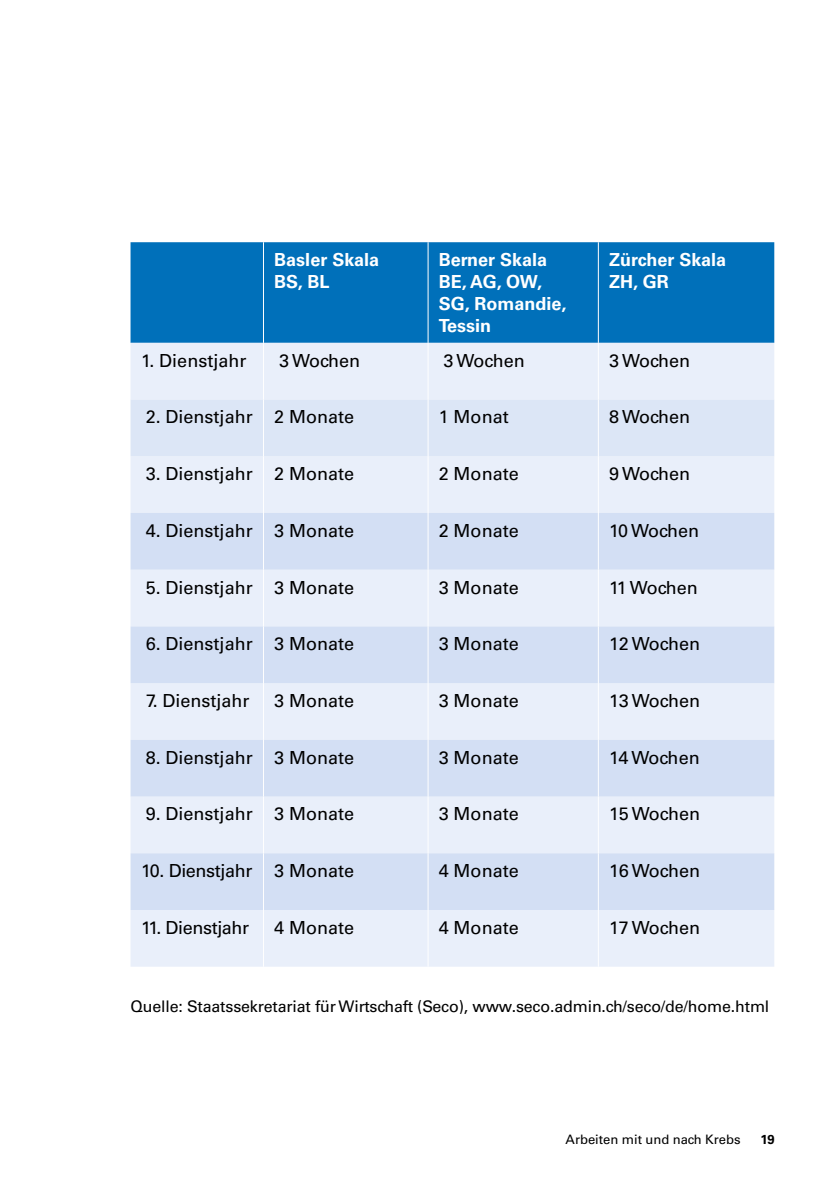
<style>
.page{position:relative;width:840px;height:1191px;background:#fff}
.page>*{position:absolute;margin:0;border:0;box-sizing:border-box;transform-origin:0 0}
.t1{font:18px "Univers LT Std";color:#000}
.t2{font:700 18px/22px "Univers LT Std";color:#fff}
.t3{font:18px "Univers LT Std";letter-spacing:-.02em;color:#000}
.t4{font:18px "Univers LT Std";letter-spacing:-.025em;color:#000}
.t5{font:16px "Univers LT Std";letter-spacing:-.01em;color:#000}
.t6{font:13px "Univers LT Std";color:#000}
.t7{font:700 13px "Univers LT Std";color:#000}
</style>
<div class="page">
<div style="left:130px;top:242px;width:643px;height:101px;background:#0070ba"></div>
<div style="left:130px;top:343px;width:643px;height:623px;background:#e9effa"></div>
<div style="left:130px;top:399px;width:643px;height:57px;background:#dce6f6"></div>
<svg style="left:130px;top:513px;width:643px;height:397px;background:#dce5f6"></svg>
<hr style="left:263px;top:242px;width:1px;height:101px;background:#fff">
<hr style="left:427px;top:242px;width:1px;height:101px;background:#fff">
<hr style="left:597px;top:242px;width:1px;height:101px;background:#fff">
<hr style="left:263px;top:343px;width:1px;height:56px;background:#fff">
<hr style="left:427px;top:343px;width:1px;height:56px;background:#fff">
<hr style="left:597px;top:343px;width:1px;height:56px;background:#fff">
<hr style="left:263px;top:399px;width:1px;height:57px;background:#fff">
<hr style="left:427px;top:399px;width:1px;height:57px;background:#fff">
<hr style="left:597px;top:399px;width:1px;height:57px;background:#fff">
<hr style="left:263px;top:456px;width:1px;height:57px;background:#fff">
<hr style="left:427px;top:456px;width:1px;height:57px;background:#fff">
<hr style="left:597px;top:456px;width:1px;height:57px;background:#fff">
<hr style="left:263px;top:513px;width:1px;height:56px;background:#fff">
<hr style="left:427px;top:513px;width:1px;height:56px;background:#fff">
<hr style="left:597px;top:513px;width:1px;height:56px;background:#fff">
<hr style="left:263px;top:569px;width:1px;height:57px;background:#fff">
<hr style="left:427px;top:569px;width:1px;height:57px;background:#fff">
<hr style="left:597px;top:569px;width:1px;height:57px;background:#fff">
<hr style="left:263px;top:626px;width:1px;height:57px;background:#fff">
<hr style="left:427px;top:626px;width:1px;height:57px;background:#fff">
<hr style="left:597px;top:626px;width:1px;height:57px;background:#fff">
<hr style="left:263px;top:683px;width:1px;height:57px;background:#fff">
<hr style="left:427px;top:683px;width:1px;height:57px;background:#fff">
<hr style="left:597px;top:683px;width:1px;height:57px;background:#fff">
<hr style="left:263px;top:740px;width:1px;height:56px;background:#fff">
<hr style="left:427px;top:740px;width:1px;height:56px;background:#fff">
<hr style="left:597px;top:740px;width:1px;height:56px;background:#fff">
<hr style="left:263px;top:796px;width:1px;height:57px;background:#fff">
<hr style="left:427px;top:796px;width:1px;height:57px;background:#fff">
<hr style="left:597px;top:796px;width:1px;height:57px;background:#fff">
<hr style="left:263px;top:853px;width:1px;height:57px;background:#fff">
<hr style="left:427px;top:853px;width:1px;height:57px;background:#fff">
<hr style="left:597px;top:853px;width:1px;height:57px;background:#fff">
<hr style="left:263px;top:910px;width:1px;height:56px;background:#fff">
<hr style="left:427px;top:910px;width:1px;height:56px;background:#fff">
<hr style="left:597px;top:910px;width:1px;height:56px;background:#fff">
<p class="t2" style="left:274px;top:249px;width:106px">Basler Skala<br>BS, BL</p>
<p class="t2" style="left:438px;top:249px;width:129px">Berner Skala<br>BE, AG, OW,<br>SG, Romandie,<br>Tessin</p>
<p class="t2" style="left:608px;top:249px;width:119px">Zürcher Skala<br>ZH, GR</p>
<p class="t1" style="left:141px;top:349px;width:106px">1. Dienstjahr</p>
<p class="t1" style="left:279px;top:349px;width:83px">3 Wochen</p>
<p class="t1" style="left:443px;top:349px;width:83px">3 Wochen</p>
<p class="t1" style="left:608px;top:349px;width:83px">3 Wochen</p>
<p class="t1" style="left:146px;top:406px;width:209px">2. Dienstjahr 2 Monate</p>
<p class="t1" style="left:438px;top:406px;width:71px">1 Monat</p>
<p class="t1" style="left:608px;top:406px;width:83px">8 Wochen</p>
<p class="t1" style="left:146px;top:463px;width:209px">3. Dienstjahr 2 Monate</p>
<p class="t1" style="left:438px;top:463px;width:81px">2 Monate</p>
<p class="t1" style="left:608px;top:463px;width:83px">9 Wochen</p>
<p class="t1" style="left:146px;top:520px;width:209px">4. Dienstjahr 3 Monate</p>
<p class="t1" style="left:438px;top:520px;width:81px">2 Monate</p>
<p class="t4" style="left:608px;top:520px;width:92px">10 Wochen</p>
<p class="t1" style="left:146px;top:576px;width:209px">5. Dienstjahr 3 Monate</p>
<p class="t1" style="left:438px;top:576px;width:81px">3 Monate</p>
<p class="t4" style="left:608px;top:576px;width:90px">11 Wochen</p>
<p class="t1" style="left:146px;top:633px;width:209px">6. Dienstjahr 3 Monate</p>
<p class="t1" style="left:438px;top:633px;width:81px">3 Monate</p>
<p class="t1" style="left:608px;top:633px;width:92px">12 Wochen</p>
<p class="t1" style="left:146px;top:690px;width:105px">7. Dienstjahr</p>
<p class="t1" style="left:274px;top:690px;width:81px">3 Monate</p>
<p class="t1" style="left:438px;top:690px;width:81px">3 Monate</p>
<p class="t1" style="left:608px;top:690px;width:92px">13 Wochen</p>
<p class="t1" style="left:146px;top:746px;width:209px">8. Dienstjahr 3 Monate</p>
<p class="t1" style="left:438px;top:746px;width:81px">3 Monate</p>
<p class="t3" style="left:608px;top:746px;width:92px">14 Wochen</p>
<p class="t1" style="left:146px;top:803px;width:209px">9. Dienstjahr 3 Monate</p>
<p class="t1" style="left:438px;top:803px;width:81px">3 Monate</p>
<p class="t1" style="left:608px;top:803px;width:92px">15 Wochen</p>
<p class="t3" style="left:141px;top:860px;width:214px">10. Dienstjahr 3 Monate</p>
<p class="t1" style="left:438px;top:860px;width:81px">4 Monate</p>
<p class="t1" style="left:608px;top:860px;width:92px">16 Wochen</p>
<p class="t3" style="left:141px;top:916px;width:109px">11. Dienstjahr</p>
<p class="t1" style="left:274px;top:916px;width:81px">4 Monate</p>
<p class="t1" style="left:438px;top:916px;width:81px">4 Monate</p>
<p class="t1" style="left:608px;top:916px;width:92px">17 Wochen</p>
<p class="t5" style="left:130px;top:996px;width:640px">Quelle: Staatssekretariat für Wirtschaft (Seco), www.seco.admin.ch/seco/de/home.html</p>
<p class="t6" style="left:565px;top:1132px;width:176px">Arbeiten mit und nach Krebs</p>
<p class="t7" style="left:760px;top:1132px;width:16px">19</p>
</div>
